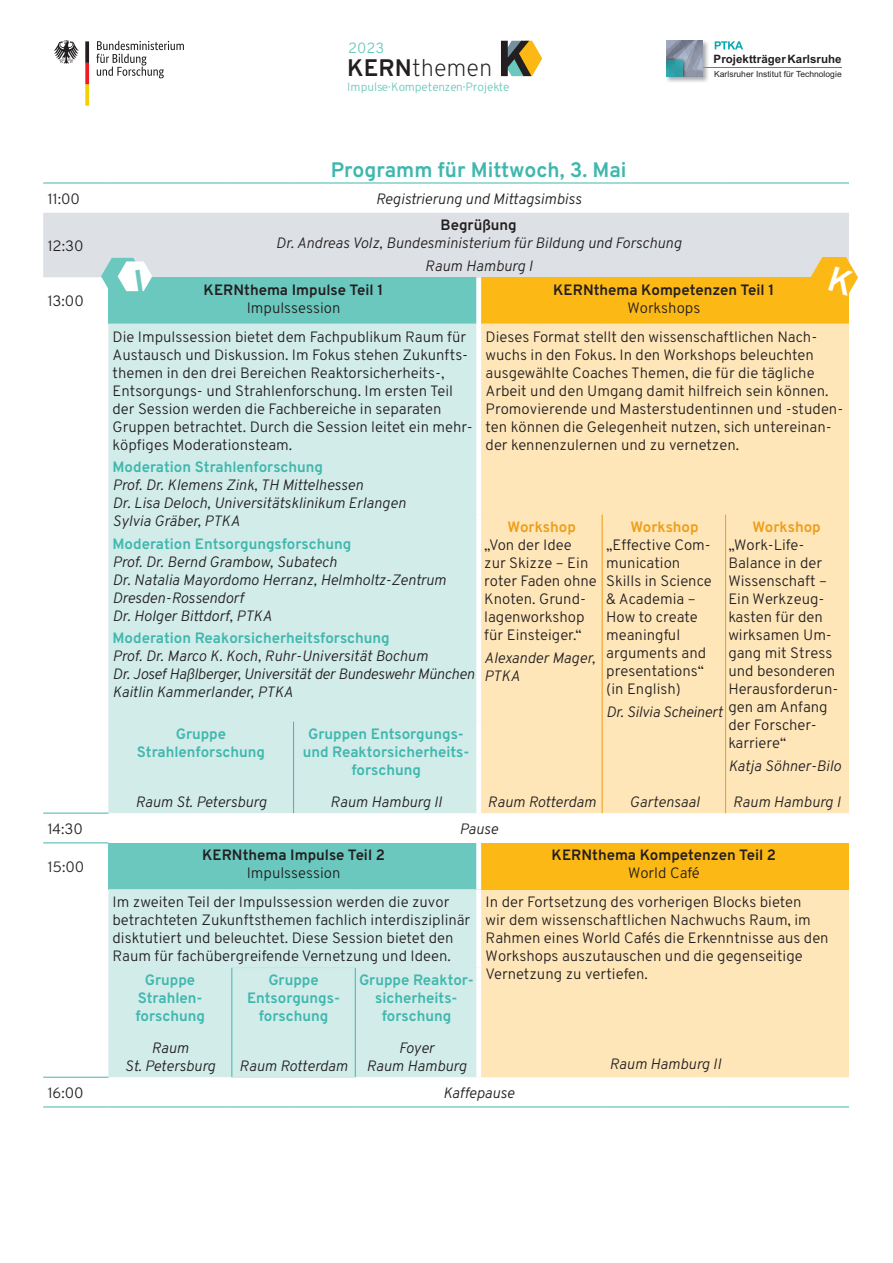
<style>
.page{position:relative;width:893px;height:1263px;background:#fff}
.page>*{position:absolute;margin:0;border:0;box-sizing:border-box;transform-origin:0 0}
.t1{font:800 50.55px "Overpass";color:#231f20}
.t2{font:200 23.85px "Overpass";color:#231f20}
.t3{font:700 21px "Overpass";color:#3fb7ae}
.t4{font:300 15px/18px "Overpass";color:#231f20}
.t5{font:italic 300 15px/18px "Overpass";color:#231f20}
.t6{font:700 15px/18px "Overpass";color:#3fb7ae;text-align:center}
.t7{font:700 15px "Overpass";color:#231f20}
.t8{font:700 15px "Overpass";color:#ee9e18}
.t9{font:300 14.7px "Overpass";color:#6bc8be}
.t10{font:300 12px "Overpass";color:#6bc8be}
.t11{font:700 11.55px "Arial";letter-spacing:.005em;color:#231f20}
.t12{font:8.55px "Arial";letter-spacing:.005em;color:#231f20}
.s1{font-weight:700}
</style>
<div class="page">
<div style="left:43px;top:213px;width:806px;height:64px;background:#dde1e5"></div>
<div style="left:108px;top:277px;width:371px;height:47px;background:#6bc8be"></div>
<div style="left:479px;top:277px;width:370px;height:47px;background:#fcb814"></div>
<div style="left:108px;top:325px;width:368px;height:752px;background:#d2ece9"></div>
<div style="left:481px;top:325px;width:368px;height:752px;background:#fee6b9"></div>
<div style="left:108px;top:843px;width:371px;height:47px;background:#6bc8be"></div>
<div style="left:479px;top:843px;width:370px;height:47px;background:#fcb814"></div>
<div style="left:476px;top:277px;width:5px;height:47px;background:#fff"></div>
<hr style="left:108px;top:324px;width:124px;height:1px;background:#d2ece9">
<hr style="left:232px;top:324px;width:62px;height:1px;background:#d2ece9">
<hr style="left:294px;top:324px;width:61px;height:1px;background:#d2ece9">
<hr style="left:355px;top:324px;width:121px;height:1px;background:#d2ece9">
<hr style="left:481px;top:324px;width:121px;height:1px;background:#fee6b9">
<hr style="left:602px;top:324px;width:124px;height:1px;background:#fee6b9">
<hr style="left:726px;top:324px;width:123px;height:1px;background:#fee6b9">
<div style="left:476px;top:843px;width:5px;height:47px;background:#fff"></div>
<hr style="left:108px;top:889px;width:124px;height:1px;background:#d2ece9">
<hr style="left:232px;top:889px;width:62px;height:1px;background:#d2ece9">
<hr style="left:294px;top:889px;width:61px;height:1px;background:#d2ece9">
<hr style="left:355px;top:889px;width:121px;height:1px;background:#d2ece9">
<hr style="left:231px;top:967px;width:63px;height:1px;background:#c8e5e2">
<hr style="left:294px;top:967px;width:62px;height:1px;background:#c8e5e2">
<hr style="left:231px;top:968px;width:1px;height:109px;background:#3fb7ae">
<hr style="left:355px;top:968px;width:1px;height:109px;background:#3fb7ae">
<hr style="left:293px;top:722px;width:1px;height:91px;background:#3fb7ae">
<hr style="left:602px;top:515px;width:1px;height:207px;background:#ee9e18">
<hr style="left:725px;top:515px;width:1px;height:207px;background:#ee9e18">
<hr style="left:602px;top:722px;width:1px;height:91px;background:#ee9e18">
<hr style="left:725px;top:722px;width:1px;height:91px;background:#ee9e18">
<hr style="left:108px;top:183px;width:124px;height:1px;background:#3fb7ae">
<hr style="left:232px;top:183px;width:62px;height:1px;background:#3fb7ae">
<hr style="left:294px;top:183px;width:61px;height:1px;background:#3fb7ae">
<hr style="left:355px;top:183px;width:124px;height:1px;background:#3fb7ae">
<hr style="left:479px;top:183px;width:123px;height:1px;background:#3fb7ae">
<hr style="left:602px;top:183px;width:124px;height:1px;background:#3fb7ae">
<hr style="left:726px;top:183px;width:123px;height:1px;background:#3fb7ae">
<hr style="left:43px;top:183px;width:65px;height:1px;background:#3fb7ae">
<hr style="left:43px;top:813px;width:65px;height:1px;background:#3fb7ae">
<hr style="left:43px;top:1106px;width:65px;height:1px;background:#3fb7ae">
<hr style="left:231px;top:1077px;width:63px;height:1px;background:#c8e5e2">
<hr style="left:294px;top:1077px;width:62px;height:1px;background:#c8e5e2">
<hr style="left:108px;top:1106px;width:124px;height:1px;background:#3fb7ae">
<hr style="left:232px;top:1106px;width:62px;height:1px;background:#3fb7ae">
<hr style="left:294px;top:1106px;width:61px;height:1px;background:#3fb7ae">
<hr style="left:355px;top:1106px;width:124px;height:1px;background:#3fb7ae">
<hr style="left:479px;top:1106px;width:123px;height:1px;background:#3fb7ae">
<hr style="left:602px;top:1106px;width:124px;height:1px;background:#3fb7ae">
<hr style="left:726px;top:1106px;width:123px;height:1px;background:#3fb7ae">
<hr style="left:43px;top:842px;width:65px;height:1px;background:#3fb7ae">
<hr style="left:43px;top:1077px;width:65px;height:1px;background:#3fb7ae">
<svg style="left:501px;top:41px;width:41px;height:35px"></svg>
<svg style="left:96px;top:41px;width:88px;height:37px"></svg>
<svg style="left:85px;top:41px;width:4px;height:65px"></svg>
<svg style="left:54px;top:40px;width:25px;height:24px"></svg>
<svg style="left:715px;top:41px;width:28px;height:8px"></svg>
<hr style="left:701px;top:67px;width:140px;height:1px;background:#797575">
<img style="left:666px;top:40px;width:42px;height:42px">
<img style="left:666px;top:41px;width:36px;height:36px">
<svg style="left:101px;top:258px;width:51px;height:34px"></svg>
<svg style="left:810px;top:257px;width:48px;height:36px"></svg>
<p class="t9" style="left:348px;top:37px;width:38px">2023</p>
<h1 class="t1" style="left:497px;top:22px;width:38px">K</h1>
<h2 class="t2" style="left:347px;top:50px;width:147px"><span class="s1">KERN</span>themen</h2>
<p class="t10" style="left:347px;top:78px;width:164px">Impulse·Kompetenzen·Projekte</p>
<h3 class="t3" style="left:331px;top:154px;width:297px">Programm für Mittwoch, 3. Mai</h3>
<p class="t4" style="left:47px;top:189px;width:34px">11:00</p>
<p class="t5" style="left:376px;top:189px;width:207px">Registrierung und Mittagsimbiss</p>
<p class="t4" style="left:47px;top:236px;width:38px">12:30</p>
<p class="t7" style="left:441px;top:214px;width:78px">Begrüßung</p>
<p class="t5" style="left:276px;top:232px;width:407px;line-height:22.5px;text-align:center">Dr. Andreas Volz, Bundesministerium für Bildung und Forschung<br>Raum Hamburg I</p>
<p class="t11" style="left:714px;top:50px;width:130px">Projektträger Karlsruhe</p>
<p class="t12" style="left:714px;top:68px;width:129px">Karlsruher Institut für Technologie</p>
<p class="t4" style="left:47px;top:292px;width:38px">13:00</p>
<p class="t7" style="left:204px;top:279px;width:181px">KERNthema Impulse Teil 1</p>
<p class="t4" style="left:247px;top:299px;width:95px">Impulssession</p>
<p class="t4" style="left:113px;top:327px;width:362px">Die Impulssession bietet dem Fachpublikum Raum für Austausch und Diskussion. Im Fokus stehen Zukunfts&shy;themen in den drei Bereichen Reaktorsicherheits-, Entsorgungs- und Strahlenforschung. Im ersten Teil der Session werden die Fachbereiche in separaten Gruppen betrachtet. Durch die Session leitet ein mehr&shy;köpfiges Moderationsteam.</p>
<p class="t6" style="left:113px;top:458px;width:212px">Moderation Strahlenforschung</p>
<p class="t5" style="left:113px;top:476px;width:295px">Prof. Dr. Klemens Zink, TH Mittelhessen<br>Dr. Lisa Deloch, Universitätsklinikum Erlangen<br>Sylvia Gräber, PTKA</p>
<p class="t6" style="left:113px;top:534px;width:240px">Moderation Entsorgungsforschung</p>
<p class="t5" style="left:113px;top:552px;width:335px">Prof. Dr. Bernd Grambow, Subatech<br>Dr. Natalia Mayordomo Herranz, Helmholtz-Zentrum Dresden-Rossendorf<br>Dr. Holger Bittdorf, PTKA</p>
<p class="t6" style="left:113px;top:629px;width:279px">Moderation Reakorsicherheitsforschung</p>
<p class="t5" style="left:113px;top:647px;width:363px">Prof. Dr. Marco K. Koch, Ruhr-Universität Bochum<br>Dr. Josef Haßlberger, Universität der Bundeswehr München<br>Kaitlin Kammerlander, PTKA</p>
<p class="t6" style="left:137px;top:725px;width:130px">Gruppe<br>Strahlenforschung</p>
<p class="t5" style="left:135px;top:792px;width:133px">Raum St. Petersburg</p>
<p class="t6" style="left:303px;top:725px;width:168px">Gruppen Entsorgungs&shy;und Reaktorsicherheits&shy;forschung</p>
<p class="t5" style="left:330px;top:792px;width:113px">Raum Hamburg II</p>
<p class="t7" style="left:553px;top:279px;width:223px">KERNthema Kompetenzen Teil 1</p>
<p class="t4" style="left:627px;top:299px;width:74px">Workshops</p>
<p class="t4" style="left:486px;top:327px;width:359px">Dieses Format stellt den wissenschaftlichen Nach&shy;wuchs in den Fokus. In den Workshops beleuchten ausgewählte Coaches Themen, die für die tägliche Arbeit und den Umgang damit hilfreich sein können.<br>Promovierende und Masterstudentinnen und -studen&shy;ten können die Gelegenheit nutzen, sich untereinan&shy;der kennenzulernen und zu vernetzen.</p>
<p class="t8" style="left:508px;top:516px;width:70px">Workshop</p>
<p class="t4" style="left:484px;top:536px;width:114px">„Von der Idee zur Skizze – Ein roter Faden ohne<br>Knoten. Grund&shy;lagenworkshop für Einsteiger.“</p>
<p class="t5" style="left:484px;top:648px;width:113px">Alexander Mager,<br>PTKA</p>
<p class="t5" style="left:487px;top:792px;width:110px">Raum Rotterdam</p>
<p class="t8" style="left:630px;top:516px;width:70px">Workshop</p>
<p class="t4" style="left:606px;top:536px;width:107px">„Effective Com&shy;munication<br>Skills in Science &amp; Academia –<br>How to create meaningful arguments and presentations“ (in English)</p>
<p class="t5" style="left:606px;top:702px;width:118px">Dr. Silvia Scheinert</p>
<p class="t8" style="left:752px;top:516px;width:70px">Workshop</p>
<p class="t4" style="left:728px;top:536px;width:112px">„Work-Life-<br>Balance in der<br>Wissenschaft –<br>Ein Werkzeug&shy;kasten für den wirksamen Um&shy;gang mit Stress und besonderen<br>Herausforderun&shy;gen am Anfang der Forscher&shy;karriere“</p>
<p class="t5" style="left:728px;top:756px;width:114px">Katja Söhner-Bilo</p>
<p class="t5" style="left:733px;top:792px;width:109px">Raum Hamburg I</p>
<p class="t5" style="left:630px;top:792px;width:71px">Gartensaal</p>
<p class="t4" style="left:47px;top:819px;width:37px">14:30</p>
<p class="t5" style="left:459px;top:819px;width:40px">Pause</p>
<p class="t4" style="left:47px;top:858px;width:39px">15:00</p>
<p class="t7" style="left:202px;top:844px;width:184px">KERNthema Impulse Teil 2</p>
<p class="t4" style="left:247px;top:864px;width:95px">Impulssession</p>
<p class="t7" style="left:552px;top:844px;width:226px">KERNthema Kompetenzen Teil 2</p>
<p class="t4" style="left:628px;top:864px;width:73px">World Café</p>
<p class="t4" style="left:113px;top:893px;width:359px">Im zweiten Teil der Impulssession werden die zuvor betrachteten Zukunftsthemen fachlich interdisziplinär disktutiert und beleuchtet. Diese Session bietet den Raum für fachübergreifende Vernetzung und Ideen.</p>
<p class="t4" style="left:486px;top:893px;width:345px">In der Fortsetzung des vorherigen Blocks bieten<br>wir dem wissenschaftlichen Nachwuchs Raum, im Rahmen eines World Cafés die Erkenntnisse aus den Workshops auszutauschen und die gegenseitige Vernetzung zu vertiefen.</p>
<p class="t6" style="left:359px;top:971px;width:116px">Gruppe Reaktor&shy;sicherheits&shy;forschung</p>
<p class="t5" style="left:366px;top:1039px;width:102px;text-align:center">Foyer<br>Raum Hamburg</p>
<p class="t6" style="left:135px;top:971px;width:71px">Gruppe<br>Strahlen&shy;forschung</p>
<p class="t5" style="left:125px;top:1039px;width:92px;text-align:center">Raum<br>St. Petersburg</p>
<p class="t6" style="left:247px;top:971px;width:95px">Gruppe<br>Entsorgungs&shy;forschung</p>
<p class="t5" style="left:239px;top:1057px;width:110px">Raum Rotterdam</p>
<p class="t5" style="left:609px;top:1055px;width:113px">Raum Hamburg II</p>
<p class="t4" style="left:47px;top:1083px;width:38px">16:00</p>
<p class="t5" style="left:443px;top:1083px;width:73px">Kaffepause</p>
</div>
